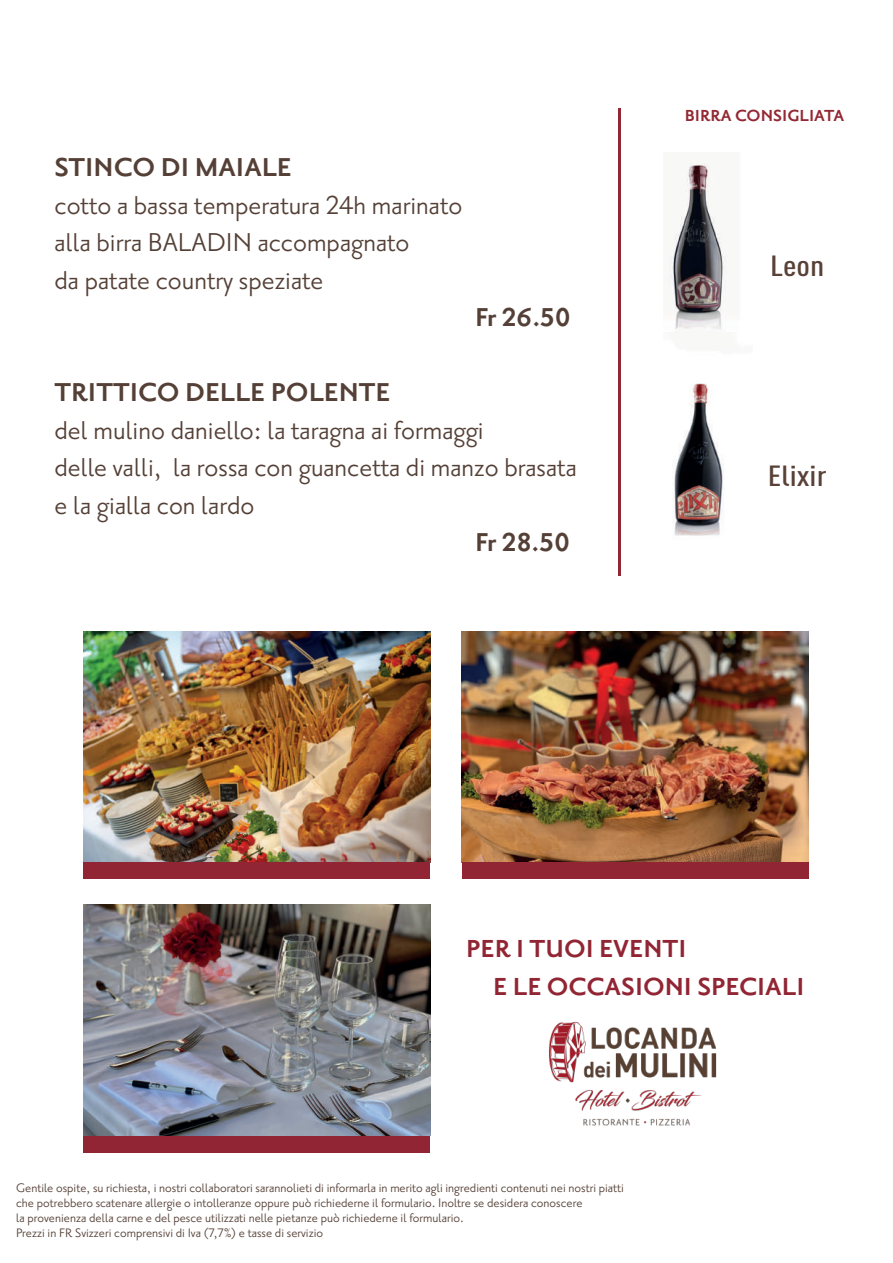
<style>
.page{position:relative;width:893px;height:1263px;background:#fff}
.page>*{position:absolute;margin:0;border:0;box-sizing:border-box;transform-origin:0 0}
.t1{font:31.5px/37.5px "Priori Sans OT";color:#544036}
.t2{font:700 31.5px "Priori Sans OT";color:#544036}
.t3{font:700 30px/37.5px "Priori Sans OT";color:#912533}
.t4{font:500 condensed 28.8px "DIN Pro";color:#594137;scale:1.25 1}
.t5{font:700 19.5px "Priori Sans OT";color:#932833}
.t6{font:15px/15px "Priori Sans OT";color:#543f35}
</style>
<div class="page">
<hr style="left:618px;top:108px;width:3px;height:468px;background:#912732">
<img style="left:669px;top:163px;width:58px;height:169px">
<img style="left:672px;top:383px;width:52px;height:153px">
<img style="left:549px;top:1021px;width:168px;height:105px">
<img style="left:84px;top:632px;width:346px;height:230px">
<img style="left:462px;top:632px;width:346px;height:230px">
<img style="left:84px;top:905px;width:346px;height:230px">
<div style="left:84px;top:862px;width:346px;height:17px;background:#912533"></div>
<div style="left:462px;top:862px;width:346px;height:17px;background:#912533"></div>
<div style="left:84px;top:1136px;width:346px;height:16px;background:#912533"></div>
<h1 class="t2" style="left:55px;top:153px;width:239px">STINCO DI MAIALE</h1>
<h1 class="t1" style="left:55px;top:188px;width:409px">cotto a bassa temperatura 24h marinato alla birra BALADIN accompagnato<br>da patate country speziate</h1>
<h1 class="t2" style="left:475px;top:303px;width:97px">Fr 26.50</h1>
<h1 class="t2" style="left:55px;top:378px;width:337px">TRITTICO DELLE POLENTE</h1>
<h1 class="t1" style="left:55px;top:413px;width:524px">del mulino daniello: la taragna ai formaggi<br>delle valli, la rossa con guancetta di manzo brasata e la gialla con lardo</h1>
<h1 class="t2" style="left:475px;top:528px;width:97px">Fr 28.50</h1>
<h3 class="t5" style="left:685px;top:107px;width:161px">BIRRA CONSIGLIATA</h3>
<h3 class="t4" style="left:770px;top:245px;width:45px">Leon</h3>
<h3 class="t4" style="left:768px;top:454px;width:48px">Elixir</h3>
<h2 class="t3" style="left:493px;top:931px;width:313px;text-indent:-27px">PER I TUOI EVENTI<br>E LE OCCASIONI SPECIALI</h2>
<p class="t6" style="left:16px;top:1181px;width:609px">Gentile ospite, su richiesta, i nostri collaboratori sarannolieti di informarla in merito agli ingredienti contenuti nei nostri piatti che potrebbero scatenare allergie o intolleranze oppure può richiederne il formulario. Inoltre se desidera conoscere<br>la provenienza della carne e del pesce utilizzati nelle pietanze può richiederne il formulario.<br>Prezzi in FR Svizzeri comprensivi di Iva (7,7%) e tasse di servizio</p>
</div>
